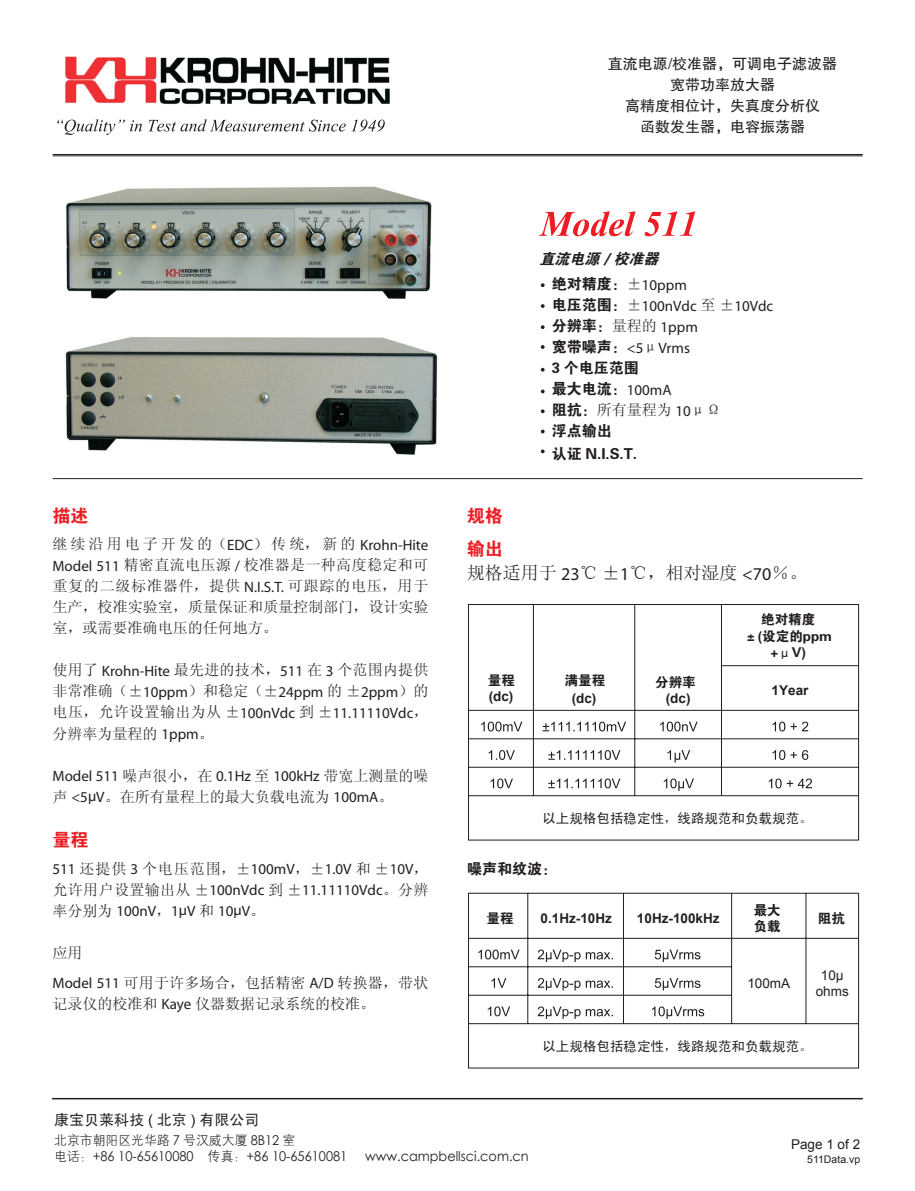
<style>
.page{position:relative;width:915px;height:1191px;background:#fff}
.page>*{position:absolute;margin:0;border:0;box-sizing:border-box;transform-origin:0 0}
.t1{font:18px "Sim Sun";color:#231f20}
.t2{font:18px/33px "FZDHTJW GB1 0";color:#ee1d23}
.t3{font:15px/21px "Sim Sun";color:#231f20}
.t4{font:15px/21px "Myriad";color:#231f20;text-align:justify}
.t5{font:15px/21px "FZDHTJW GB1 0";color:#231f20}
.t6{font:15px/21px "FZHTK GBK1 0";color:#231f20;text-align:center}
.t7{font:italic 15px/25.5px "FZDHTJW GB1 0";color:#231f20}
.t8{font:15px "Sim Hei";color:#231f20}
.t9{font:13.5px "Century Gothic";color:#231f20;scale:.95 1}
.t10{font:13.5px "Sim Hei";color:#231f20}
.t11{font:700 13.5px "Arial";color:#231f20}
.t12{font:13.5px/16.2px "FZDHTJW GB1 0";color:#231f20}
.t13{font:13.5px "FZXH1 JW GB1 0";color:#231f20;scale:.95 1}
.t14{font:13.5px/15.8px "Arial";color:#231f20;text-align:center}
.t15{font:10.5px "Arial";color:#231f20}
.s1{font-family:"Myriad"}
.s2{font-family:"Sim Sun"}
.s3{font-style:normal}
.s4{font-family:"Sim Sun";font-style:normal}
.s5{font-family:"Myriad";font-style:normal}
.s6{font-family:"FZDHTJW GB1 0"}
.s7{font-family:"Arial";font-weight:700}
.s8{font-family:"Arial"}
.s9{font-family:"Century Gothic"}
.s10{font-family:"FZXH1 JW GB1 0"}
</style>
<div class="page">
<svg style="left:540px;top:283px;width:4px;height:4px"></svg>
<svg style="left:540px;top:304px;width:4px;height:4px"></svg>
<svg style="left:540px;top:325px;width:4px;height:4px"></svg>
<svg style="left:540px;top:345px;width:4px;height:4px"></svg>
<svg style="left:540px;top:368px;width:4px;height:4px"></svg>
<svg style="left:540px;top:389px;width:4px;height:4px"></svg>
<svg style="left:540px;top:429px;width:4px;height:4px"></svg>
<svg style="left:540px;top:409px;width:4px;height:4px"></svg>
<svg style="left:540px;top:449px;width:4px;height:4px"></svg>
<hr style="left:52px;top:1098px;width:810px;height:1px;background:#231f20">
<img style="left:65px;top:56px;width:325px;height:49px">
<svg style="left:57px;top:119px;width:327px;height:16px"></svg>
<svg style="left:539px;top:211px;width:156px;height:25px"></svg>
<hr style="left:53px;top:154px;width:809px;height:1px;background:#231f20">
<hr style="left:53px;top:156px;width:809px;height:1px;background:#231f20">
<hr style="left:53px;top:478px;width:809px;height:1px;background:#231f20">
<img style="left:66px;top:186px;width:366px;height:113px">
<img style="left:65px;top:337px;width:373px;height:118px">
<svg style="left:468px;top:604px;width:390px;height:236px"></svg>
<svg style="left:468px;top:893px;width:390px;height:175px"></svg>
<p class="t6" style="left:607px;top:54px;width:231px">直流电源/校准器，可调电子滤波器宽带功率放大器<br>高精度相位计，失真度分析仪<br>函数发生器，电容振荡器</p>
<p class="t2" style="left:52px;top:499px;width:37px">描述</p>
<p class="t3" style="left:52px;top:533px;width:377px;text-align:justify">继续沿用电子开发的（<span class="s1">EDC</span>）传统，新的 <span class="s1">Krohn-Hite Model 511</span> 精密直流电压源 <span class="s1">/</span> 校准器是一种高度稳定和可重复的二级标准器件，提供 <span class="s1">N.I.S.T.</span> 可跟踪的电压，用于生产，校准实验室，质量保证和质量控制部门，设计实验室，或需要准确电压的任何地方。</p>
<p class="t3" style="left:53px;top:659px;width:377px">使用了 <span class="s1">Krohn-Hite</span> 最先进的技术，<span class="s1">511</span> 在 <span class="s1">3</span> 个范围内提供非常准确（±<span class="s1">10ppm</span>）和稳定（±<span class="s1">24ppm</span> 的 ±<span class="s1">2ppm</span>）的</p>
<p class="t4" style="left:53px;top:703px;width:377px"><span class="s2">电压，允许设置输出为从 ±</span>100nVdc <span class="s2">到 ±</span>11.11110Vdc<span class="s2">，</span></p>
<p class="t3" style="left:53px;top:722px;width:163px">分辨率为量程的 <span class="s1">1ppm</span>。</p>
<p class="t4" style="left:53px;top:766px;width:377px">Model 511 <span class="s2">噪声很小，在</span> 0.1Hz <span class="s2">至</span> 100kHz <span class="s2">带宽上测量的噪</span></p>
<p class="t3" style="left:53px;top:785px;width:342px">声 <span class="s1">&lt;5μV</span>。在所有量程上的最大负载电流为 <span class="s1">100mA</span>。</p>
<p class="t2" style="left:52px;top:823px;width:37px">量程</p>
<p class="t4" style="left:52px;top:859px;width:377px">511 <span class="s2">还提供</span> 3 <span class="s2">个电压范围，±</span>100mV<span class="s2">，±</span>1.0V <span class="s2">和 ±</span>10V<span class="s2">，允许用户设置输出从 ±</span>100nVdc <span class="s2">到 ±</span>11.11110Vdc<span class="s2">。分辨率分别为</span> 100nV<span class="s2">，</span>1μV <span class="s2">和</span> 10μV<span class="s2">。</span></p>
<p class="t3" style="left:53px;top:937px;width:377px;line-height:30px">应用<br><span class="s1">Model 511</span> 可用于许多场合，包括精密 <span class="s1">A/D</span> 转换器，带状</p>
<p class="t3" style="left:52px;top:992px;width:324px">记录仪的校准和 <span class="s1">Kaye</span> 仪器数据记录系统的校准。</p>
<p class="t7" style="left:551px;top:246px;width:136px;text-indent:-12px">直流电源 / 校准器<br><span class="s3">绝对精度：</span><span class="s4">±</span><span class="s5">10ppm</span></p>
<p class="t4" style="left:551px;top:296px;width:223px"><span class="s6">电压范围：</span><span class="s2">±</span>100nVdc <span class="s2">至 ±</span>10Vdc</p>
<p class="t5" style="left:551px;top:316px;width:148px">分辨率：<span class="s2">量程的</span> <span class="s1">1ppm</span></p>
<p class="t4" style="left:551px;top:338px;width:140px"><span class="s6">宽带噪声：</span>&lt;5<span class="s2">μ</span>Vrms</p>
<p class="t5" style="left:551px;top:358px;width:121px">3 个电压范围<br>最大电流：<span class="s1">100mA</span></p>
<p class="t3" style="left:551px;top:399px;width:171px"><span class="s6">阻抗：</span>所有量程为 <span class="s1">10</span>μΩ</p>
<p class="t5" style="left:551px;top:420px;width:87px;line-height:22.5px">浮点输出<br>认证 N.I.S.T.</p>
<p class="t2" style="left:466px;top:499px;width:37px">规格输出</p>
<p class="t1" style="left:466px;top:563px;width:342px">规格适用于 <span class="s1">23</span>℃ ±<span class="s1">1</span>℃，相对湿度 <span class="s1">&lt;70</span>％。</p>
<p class="t12" style="left:487px;top:672px;width:28px">量程</p>
<p class="t12" style="left:564px;top:672px;width:42px">满量程</p>
<p class="t11" style="left:488px;top:687px;width:26px">(dc)</p>
<p class="t11" style="left:571px;top:689px;width:26px">(dc)</p>
<p class="t12" style="left:655px;top:674px;width:42px">分辨率</p>
<p class="t11" style="left:665px;top:689px;width:26px">(dc)</p>
<p class="t12" style="left:744px;top:612px;width:89px;text-align:center">绝对精度<br>±<span class="s7">(</span>设定的ppm +μV<span class="s7">)</span></p>
<p class="t11" style="left:771px;top:681px;width:38px">1Year</p>
<p class="t10" style="left:542px;top:812px;width:271px">以上规格包括稳定性，线路规范和负载规范。</p>
<p class="t5" style="left:467px;top:858px;width:91px">噪声和纹波：</p>
<p class="t12" style="left:486px;top:910px;width:28px">量程</p>
<p class="t11" style="left:540px;top:909px;width:73px">0.1Hz-10Hz</p>
<p class="t11" style="left:636px;top:909px;width:84px">10Hz-100kHz</p>
<p class="t12" style="left:753px;top:902px;width:28px">最大负载</p>
<p class="t12" style="left:817px;top:910px;width:28px">阻抗</p>
<p class="t14" style="left:747px;top:975px;width:44px">100mA</p>
<p class="t14" style="left:815px;top:967px;width:35px">10µ ohms</p>
<p class="t10" style="left:542px;top:1039px;width:271px">以上规格包括稳定性，线路规范和负载规范。</p>
<p class="t8" style="left:54px;top:1112px;width:206px">康宝贝莱科技 <span class="s8">(</span> 北京 <span class="s8">)</span> 有限公司</p>
<p class="t13" style="left:54px;top:1132px;width:255px">北京市朝阳区光华路 <span class="s9">7</span> 号汉威大厦 <span class="s9">8B12</span> 室</p>
<p class="t9" style="left:54px;top:1146px;width:310px"><span class="s10">电话：</span>+86 10-65610080 <span class="s10">传真：</span>+86 10-65610081</p>
<p class="t9" style="left:365px;top:1146px;width:173px">www.campbellsci.com.cn</p>
<p class="t14" style="left:790px;top:1136px;width:71px">Page 1 of 2</p>
<p class="t15" style="left:807px;top:1152px;width:54px">511Data.vp</p>
</div>
